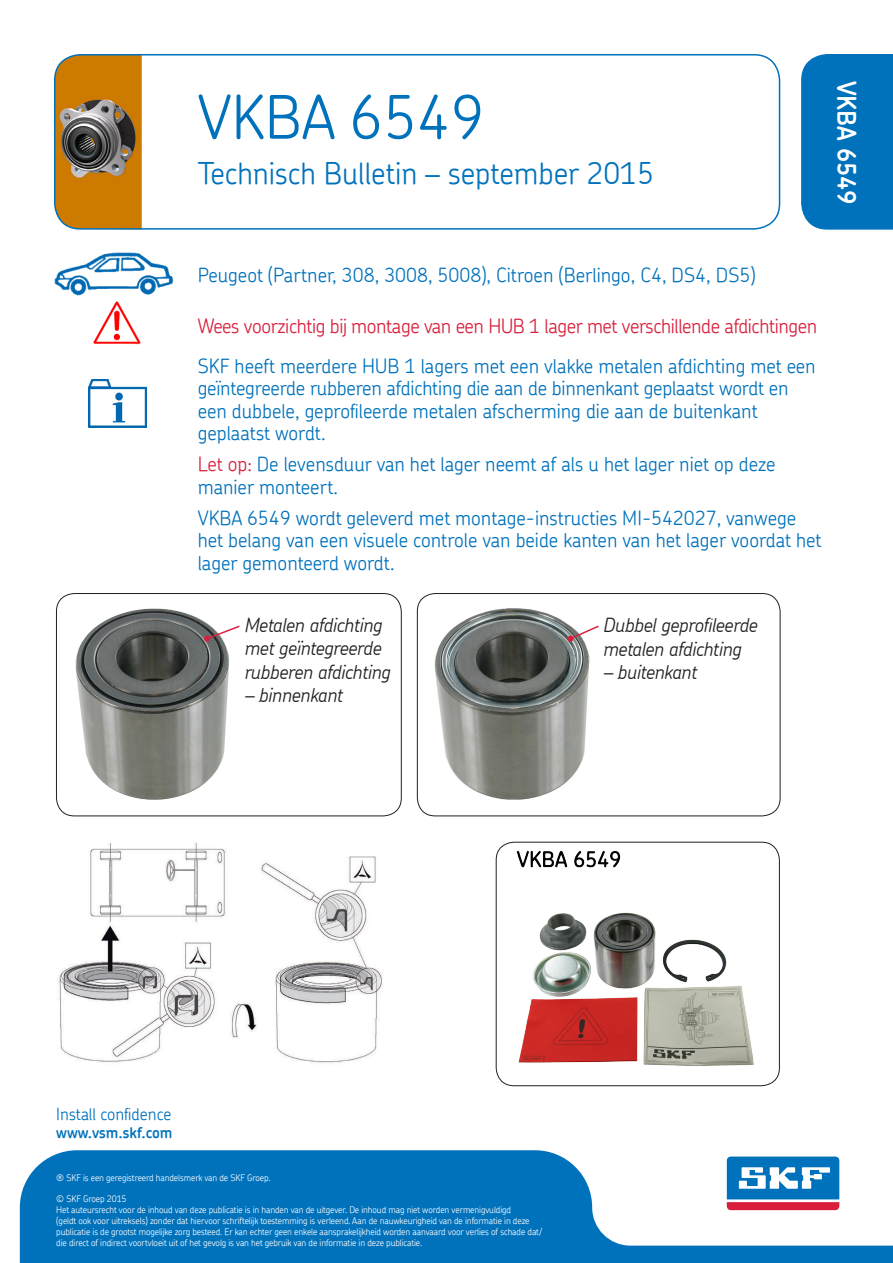
<style>
.page{position:relative;width:893px;height:1263px;background:#fff}
.page>*{position:absolute;margin:0;border:0;box-sizing:border-box;transform-origin:0 0}
.aa_title{font:300 60px "SKF Chevin";color:#0072bc}
.ab_subtitle{font:300 30px "SKF Chevin";color:#0072bc}
.ac_code_side{font:600 25.5px "SKF Chevin";color:#fff}
.ad_blue{font:300 19.5px/22.5px "SKF Chevin";color:#0072bc}
.ag_italic{font:italic 300 19.5px/23.4px "SKF Chevin";letter-spacing:-.02em;color:#231f20}
.ae_blue_nested{font:300 19.5px/22.5px "SKF Chevin";color:#0072bc}
.af_red{font:300 19.5px "SKF Chevin";letter-spacing:-.02em;color:#da1f3d}
.t1{font:300 16.5px "SKF Chevin";color:#0072bc}
.t2{font:600 15px "SKF Chevin";color:#0072bc}
.t3{font:300 9px/10.8px "SKF Chevin";letter-spacing:-.01em;color:#fff}
.s1{color:#da1f3d}
</style>
<div class="page">
<img style="left:55px;top:54px;width:87px;height:175px">
<div style="left:54px;top:54px;width:726px;height:176px;border:2px solid #0072bc;border-radius:26px"></div>
<img style="left:54px;top:253px;width:119px;height:43px">
<img style="left:93px;top:301px;width:48px;height:44px">
<img style="left:88px;top:380px;width:59px;height:47px">
<div style="left:801px;top:54px;width:92px;height:176px;background:#0072bc"></div>
<img style="left:58px;top:843px;width:325px;height:221px">
<img style="left:516px;top:851px;width:238px;height:215px">
<div style="left:496px;top:842px;width:284px;height:244px;border:1px solid #231f20;border-radius:18px"></div>
<img style="left:56px;top:602px;width:173px;height:202px">
<div style="left:56px;top:593px;width:345px;height:223px;border:1px solid #231f20;border-radius:18px"></div>
<img style="left:417px;top:602px;width:173px;height:202px">
<div style="left:417px;top:593px;width:363px;height:223px;border:1px solid #231f20;border-radius:18px"></div>
<svg style="left:204px;top:624px;width:36px;height:18px"></svg>
<svg style="left:567px;top:624px;width:32px;height:18px"></svg>
<svg style="left:20px;top:1150px;width:873px;height:113px;fill:#0072bc"></svg>
<svg style="left:724px;top:1154px;width:118px;height:59px"></svg>
<svg style="left:727px;top:1156px;width:112px;height:54px"></svg>
<p class="aa_title" style="left:198px;top:78px;width:288px">VKBA 6549</p>
<p class="ab_subtitle" style="left:198px;top:154px;width:458px">Technisch Bulletin – september 2015</p>
<p class="ac_code_side" style="left:863px;top:81px;width:126px;rotate:90deg">VKBA 6549</p>
<p class="ad_blue" style="left:198px;top:263px;width:560px">Peugeot (Partner, 308, 3008, 5008), Citroen (Berlingo, C4, DS4, DS5)</p>
<p class="af_red" style="left:198px;top:313px;width:621px">Wees voorzichtig bij montage van een HUB 1 lager met verschillende afdichtingen</p>
<p class="ad_blue" style="left:198px;top:354px;width:619px">SKF heeft meerdere HUB 1 lagers met een vlakke metalen afdichting met een geïntegreerde rubberen afdichting die aan de binnenkant geplaatst wordt en een dubbele, geprofileerde metalen afscherming die aan de buitenkant geplaatst wordt.</p>
<p class="ae_blue_nested" style="left:198px;top:453px;width:579px"><span class="s1">Let op:</span> De levensduur van het lager neemt af als u het lager niet op deze manier monteert.</p>
<p class="ad_blue" style="left:198px;top:506px;width:625px">VKBA 6549 wordt geleverd met montage-instructies MI-542027, vanwege het belang van een visuele controle van beide kanten van het lager voordat het lager gemonteerd wordt.</p>
<p class="ag_italic" style="left:244px;top:613px;width:148px">Metalen afdichting met geïntegreerde rubberen afdichting</p>
<p class="ag_italic" style="left:244px;top:683px;width:100px">– binnenkant</p>
<p class="ag_italic" style="left:603px;top:613px;width:156px">Dubbel geprofileerde metalen afdichting</p>
<p class="ag_italic" style="left:603px;top:660px;width:96px">– buitenkant</p>
<p class="t1" style="left:56px;top:1103px;width:117px">Install confidence</p>
<p class="t2" style="left:56px;top:1123px;width:118px">www.vsm.skf.com</p>
<p class="t3" style="left:56px;top:1172px;width:216px">® SKF is een geregistreerd handelsmerk van de SKF Groep.</p>
<p class="t3" style="left:56px;top:1193px;width:72px">© SKF Groep 2015</p>
<p class="t3" style="left:56px;top:1204px;width:487px">Het auteursrecht voor de inhoud van deze publicatie is in handen van de uitgever. De inhoud mag niet worden vermenigvuldigd<br>(geldt ook voor uitreksels) zonder dat hiervoor schriftelijk toestemming is verleend. Aan de nauwkeurigheid van de informatie in deze publicatie is de grootst mogelijke zorg besteed. Er kan echter geen enkele aansprakelijkheid worden aanvaard voor verlies of schade dat/ die direct of indirect voortvloeit uit of het gevolg is van het gebruik van de informatie in deze publicatie.</p>
</div>
